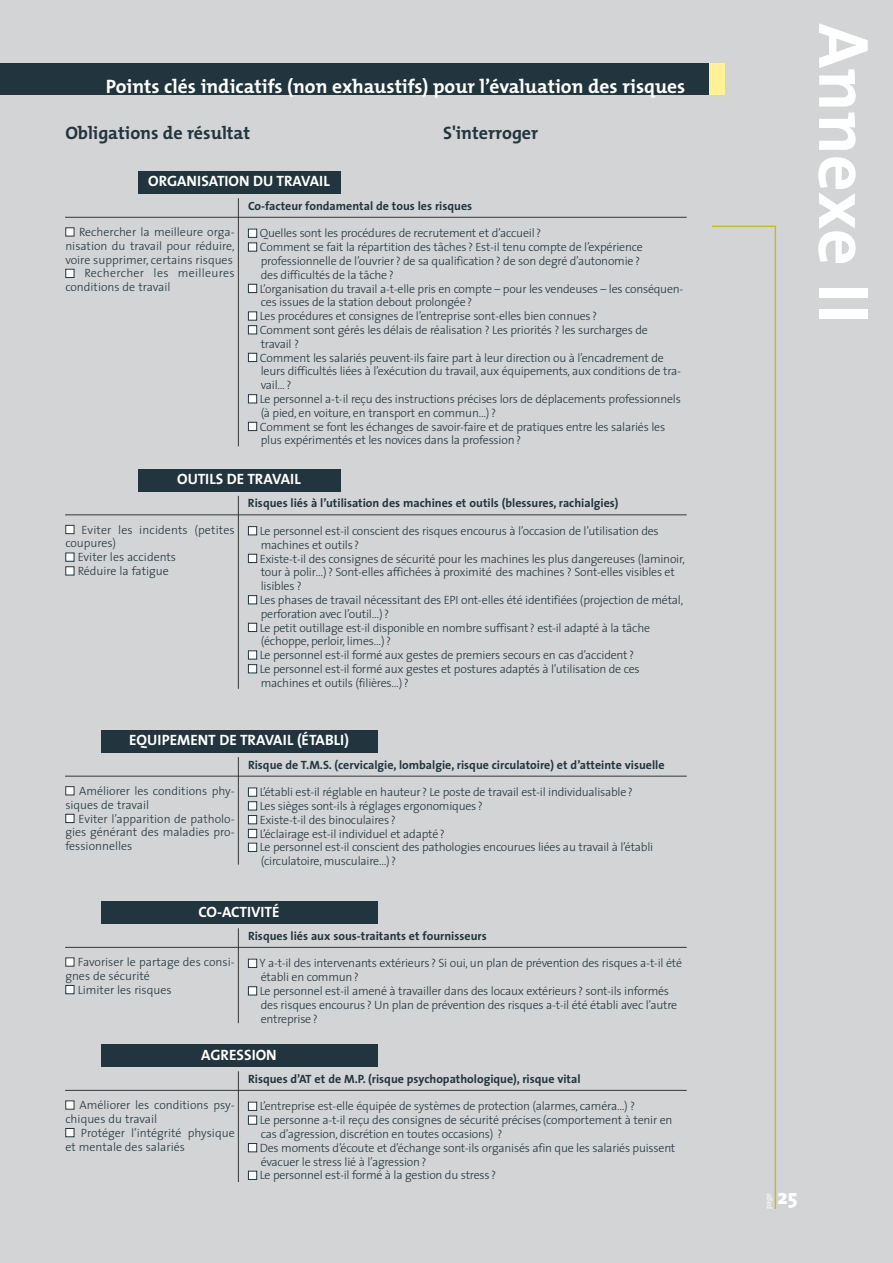
<style>
.page{position:relative;width:893px;height:1263px;background:#fff}
.page>*{position:absolute;margin:0;border:0;box-sizing:border-box;transform-origin:0 0}
.t1{font:700 72px "The Mix";color:#fff}
.t2{font:800 21.3px "The Sans";color:#fff}
.t3{font:700 19.5px "The Mix";color:#fff}
.t4{font:700 18px "The Mix";color:#22353e}
.t5{font:700 15px "The Sans";color:#fff}
.t6{font:300 12px/13.8px "The Sans";letter-spacing:-.02em;color:#22353e}
.t7{font:700 12px "The Sans";color:#22353e}
.t8{font:300 12px/13.8px "The Sans";color:#22353e}
.t9{font:300 12px/13.8px "The Sans";letter-spacing:.01em;color:#22353e}
.t10{font:7.5px "The Sans";color:#fff}
.s1{color:#fff}
</style>
<div class="page">
<div style="left:0;top:0;width:892px;height:1263px;background:#d3d4d5"></div>
<svg style="left:711px;top:225px;width:65px;height:984px"></svg>
<div style="left:0;top:64px;width:724px;height:31px;background:#22353e"></div>
<div style="left:708px;top:64px;width:16px;height:31px;background:#fff196"></div>
<hr style="left:65px;top:515px;width:621px;height:1px;background:#353739">
<div style="left:138px;top:469px;width:202px;height:22px;background:#22353e"></div>
<hr style="left:238px;top:496px;width:1px;height:193px;background:#353739">
<hr style="left:65px;top:776px;width:621px;height:1px;background:#353739">
<div style="left:101px;top:731px;width:276px;height:22px;background:#22353e"></div>
<hr style="left:238px;top:757px;width:1px;height:108px;background:#353739">
<hr style="left:65px;top:947px;width:621px;height:1px;background:#353739">
<div style="left:101px;top:902px;width:276px;height:22px;background:#22353e"></div>
<hr style="left:238px;top:928px;width:1px;height:95px;background:#353739">
<hr style="left:65px;top:1090px;width:621px;height:1px;background:#353739">
<div style="left:101px;top:1045px;width:276px;height:22px;background:#22353e"></div>
<hr style="left:238px;top:1071px;width:1px;height:111px;background:#353739">
<hr style="left:65px;top:217px;width:621px;height:1px;background:#353739">
<div style="left:138px;top:172px;width:202px;height:22px;background:#22353e"></div>
<hr style="left:238px;top:198px;width:1px;height:248px;background:#353739">
<h3 class="t3" style="left:106px;top:79px;width:581px">Points clés indicatifs (non exhaustifs) pour l’évaluation des risques</h3>
<h3 class="t4" style="left:65px;top:127px;width:186px">Obligations de résultat</h3>
<h3 class="t4" style="left:443px;top:127px;width:97px">S'interroger</h3>
<p class="t5" style="left:148px;top:176px;width:183px">ORGANISATION DU TRAVAIL</p>
<p class="t6" style="left:65px;top:226px;width:171px;text-align:justify"><span class="s1">■</span> Rechercher la meilleure orga&shy;nisation du travail pour réduire, voire supprimer, certains risques</p>
<p class="t9" style="left:65px;top:268px;width:171px"><span class="s1">■</span> Rechercher les meilleures conditions de travail</p>
<p class="t7" style="left:248px;top:201px;width:226px">Co-facteur fondamental de tous les risques</p>
<p class="t6" style="left:248px;top:228px;width:294px"><span class="s1">■</span> Quelles sont les procédures de recrutement et d’accueil ?</p>
<p class="t6" style="left:261px;top:241px;width:384px;text-indent:-13px"><span class="s1">■</span> Comment se fait la répartition des tâches ? Est-il tenu compte de l’expérience professionnelle de l’ouvrier ? de sa qualification ? de son degré d’autonomie ? des difficultés de la tâche ?</p>
<p class="t6" style="left:261px;top:283px;width:424px;text-indent:-13px"><span class="s1">■</span> L’organisation du travail a-t-elle pris en compte – pour les vendeuses – les conséquen&shy;ces issues de la station debout prolongée ?</p>
<p class="t6" style="left:248px;top:310px;width:351px"><span class="s1">■</span> Les procédures et consignes de l’entreprise sont-elles bien connues ?</p>
<p class="t6" style="left:261px;top:324px;width:388px;text-indent:-13px"><span class="s1">■</span> Comment sont gérés les délais de réalisation ? Les priorités ? les surcharges de travail ?</p>
<p class="t6" style="left:261px;top:352px;width:422px;text-indent:-13px"><span class="s1">■</span> Comment les salariés peuvent-ils faire part à leur direction ou à l’encadrement de leurs difficultés liées à l’exécution du travail, aux équipements, aux conditions de tra&shy;vail… ?</p>
<p class="t6" style="left:261px;top:393px;width:421px;text-indent:-13px"><span class="s1">■</span> Le personnel a-t-il reçu des instructions précises lors de déplacements professionnels (à pied, en voiture, en transport en commun…) ?</p>
<p class="t6" style="left:261px;top:421px;width:406px;text-indent:-13px"><span class="s1">■</span> Comment se font les échanges de savoir-faire et de pratiques entre les salariés les plus expérimentés et les novices dans la profession ?</p>
<p class="t5" style="left:177px;top:473px;width:125px">OUTILS DE TRAVAIL</p>
<p class="t9" style="left:65px;top:524px;width:171px"><span class="s1">■</span> Eviter les incidents (petites coupures)</p>
<p class="t8" style="left:65px;top:551px;width:112px"><span class="s1">■</span> Eviter les accidents</p>
<p class="t8" style="left:65px;top:565px;width:105px"><span class="s1">■</span> Réduire la fatigue</p>
<p class="t7" style="left:248px;top:499px;width:372px">Risques liés à l’utilisation des machines et outils (blessures, rachialgies)</p>
<p class="t6" style="left:261px;top:525px;width:399px;text-indent:-13px"><span class="s1">■</span> Le personnel est-il conscient des risques encourus à l’occasion de l’utilisation des machines et outils ?</p>
<p class="t6" style="left:261px;top:553px;width:425px;text-indent:-13px"><span class="s1">■</span> Existe-t-il des consignes de sécurité pour les machines les plus dangereuses (laminoir, tour à polir…) ? Sont-elles affichées à proximité des machines ? Sont-elles visibles et lisibles ?</p>
<p class="t6" style="left:261px;top:594px;width:424px;text-indent:-13px"><span class="s1">■</span> Les phases de travail nécessitant des EPI ont-elles été identifiées (projection de métal, perforation avec l’outil…) ?</p>
<p class="t6" style="left:261px;top:622px;width:391px;text-indent:-13px"><span class="s1">■</span> Le petit outillage est-il disponible en nombre suffisant ? est-il adapté à la tâche (échoppe, perloir, limes…) ?</p>
<p class="t6" style="left:248px;top:649px;width:387px"><span class="s1">■</span> Le personnel est-il formé aux gestes de premiers secours en cas d’accident ?</p>
<p class="t6" style="left:261px;top:663px;width:380px;text-indent:-13px"><span class="s1">■</span> Le personnel est-il formé aux gestes et postures adaptés à l’utilisation de ces machines et outils (filières…) ?</p>
<p class="t5" style="left:129px;top:735px;width:221px">EQUIPEMENT DE TRAVAIL (ÉTABLI)</p>
<p class="t8" style="left:65px;top:785px;width:171px"><span class="s1">■</span> Améliorer les conditions phy&shy;siques de travail</p>
<p class="t6" style="left:65px;top:813px;width:171px;text-align:justify"><span class="s1">■</span> Eviter l’apparition de patholo&shy;gies générant des maladies pro&shy;fessionnelles</p>
<p class="t7" style="left:248px;top:760px;width:418px">Risque de T.M.S. (cervicalgie, lombalgie, risque circulatoire) et d’atteinte visuelle</p>
<p class="t6" style="left:248px;top:786px;width:386px"><span class="s1">■</span> L’établi est-il réglable en hauteur ? Le poste de travail est-il individualisable ?</p>
<p class="t6" style="left:248px;top:800px;width:236px"><span class="s1">■</span> Les sièges sont-ils à réglages ergonomiques ?</p>
<p class="t6" style="left:248px;top:814px;width:149px"><span class="s1">■</span> Existe-t-il des binoculaires ?</p>
<p class="t6" style="left:248px;top:828px;width:198px"><span class="s1">■</span> L’éclairage est-il individuel et adapté ?</p>
<p class="t6" style="left:261px;top:842px;width:394px;text-indent:-13px"><span class="s1">■</span> Le personnel est-il conscient des pathologies encourues liées au travail à l’établi (circulatoire, musculaire…) ?</p>
<p class="t5" style="left:198px;top:906px;width:83px">CO-ACTIVITÉ</p>
<p class="t8" style="left:65px;top:956px;width:171px"><span class="s1">■</span> Favoriser le partage des consi&shy;gnes de sécurité</p>
<p class="t8" style="left:65px;top:984px;width:108px"><span class="s1">■</span> Limiter les risques</p>
<p class="t7" style="left:248px;top:931px;width:240px">Risques liés aux sous-traitants et fournisseurs</p>
<p class="t6" style="left:261px;top:958px;width:423px;text-indent:-13px"><span class="s1">■</span> Y a-t-il des intervenants extérieurs ? Si oui, un plan de prévention des risques a-t-il été établi en commun ?</p>
<p class="t6" style="left:261px;top:985px;width:418px;text-indent:-13px"><span class="s1">■</span> Le personnel est-il amené à travailler dans des locaux extérieurs ? sont-ils informés des risques encourus ? Un plan de prévention des risques a-t-il été établi avec l’autre entreprise ?</p>
<p class="t5" style="left:201px;top:1049px;width:77px">AGRESSION</p>
<p class="t8" style="left:65px;top:1099px;width:171px"><span class="s1">■</span> Améliorer les conditions psy&shy;chiques du travail</p>
<p class="t8" style="left:65px;top:1127px;width:171px"><span class="s1">■</span> Protéger l’intégrité physique et mentale des salariés</p>
<p class="t7" style="left:248px;top:1074px;width:334px">Risques d’AT et de M.P. (risque psychopathologique), risque vital</p>
<p class="t6" style="left:248px;top:1101px;width:389px"><span class="s1">■</span> L’entreprise est-elle équipée de systèmes de protection (alarmes, caméra…) ?</p>
<p class="t6" style="left:261px;top:1114px;width:413px;text-indent:-13px"><span class="s1">■</span> Le personne a-t-il reçu des consignes de sécurité précises (comportement à tenir en cas d’agression, discrétion en toutes occasions) ?</p>
<p class="t6" style="left:261px;top:1142px;width:416px;text-indent:-13px"><span class="s1">■</span> Des moments d’écoute et d’échange sont-ils organisés afin que les salariés puissent évacuer le stress lié à l’agression ?</p>
<p class="t6" style="left:248px;top:1170px;width:250px"><span class="s1">■</span> Le personnel est-il formé à la gestion du stress ?</p>
<h1 class="t1" style="left:868px;top:23px;width:302px;rotate:90deg">Annexe II</h1>
<p class="t10" style="left:765px;top:1209px;width:18px;rotate:-90deg">page</p>
<h2 class="t2" style="left:777px;top:1189px;width:22px">25</h2>
</div>
